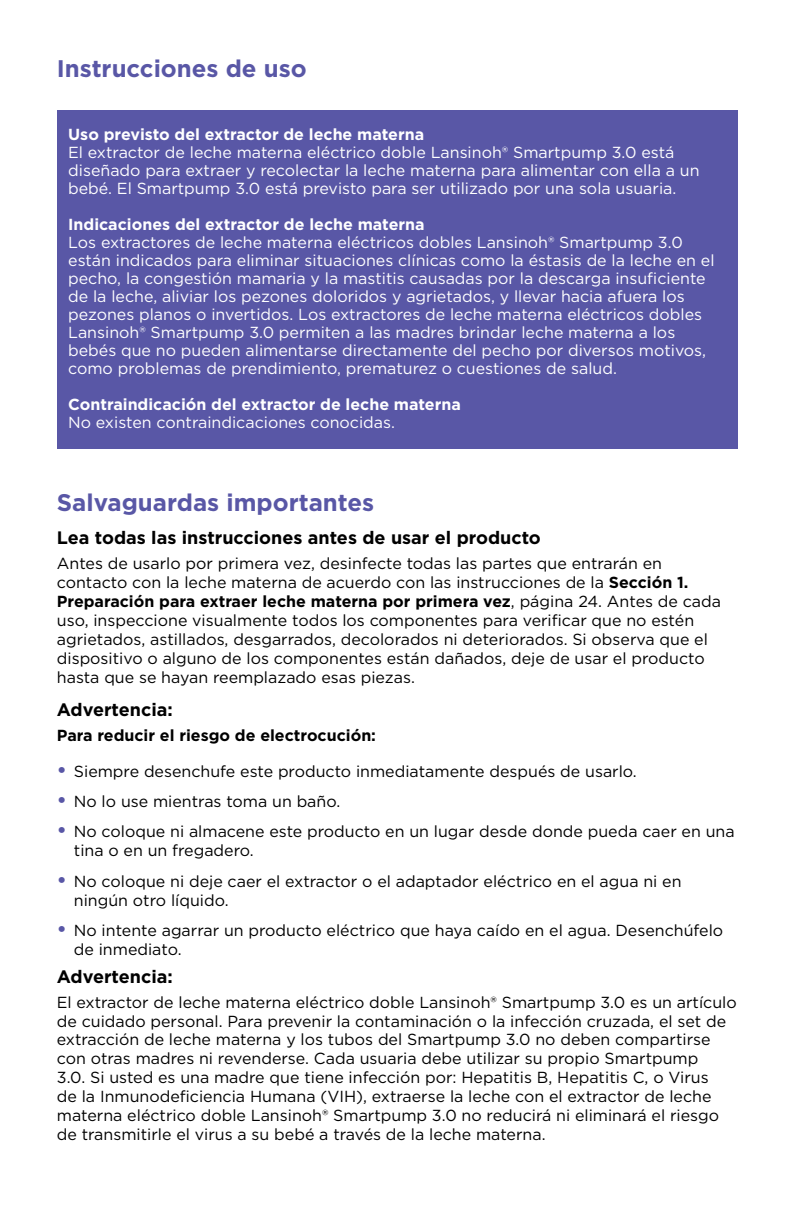
<style>
.page{position:relative;width:792px;height:1224px;background:#fff}
.page>*{position:absolute;margin:0;border:0;box-sizing:border-box;transform-origin:0 0}
.t1{font:700 24px "Gotham";color:#5957a6}
.t2{font:700 18px "Gotham";color:#000}
.t3{font:16px/19px "Gotham";color:#000}
.t4{font:16px/18px "Gotham";color:#fff}
.t5{font:700 16px "Gotham";color:#fff}
.t6{font:700 16px "Gotham";color:#000}
.s1{font-weight:700}
.s2{font-weight:700;font-size:20px;color:#5957a6}
</style>
<div class="page">
<div style="left:57px;top:110px;width:680px;height:338px;background:#5957a6"></div>
<h1 class="t1" style="left:57px;top:52px;width:251px">Instrucciones de uso</h1>
<p class="t5" style="left:68px;top:124px;width:357px">Uso previsto del extractor de leche materna</p>
<p class="t4" style="left:68px;top:143px;width:633px">El extractor de leche materna eléctrico doble Lansinoh® Smartpump 3.0 está diseñado para extraer y recolectar la leche materna para alimentar con ella a un bebé. El Smartpump 3.0 está previsto para ser utilizado por una sola usuaria.</p>
<p class="t5" style="left:68px;top:214px;width:358px">Indicaciones del extractor de leche materna</p>
<p class="t4" style="left:68px;top:233px;width:648px">Los extractores de leche materna eléctricos dobles Lansinoh® Smartpump 3.0 están indicados para eliminar situaciones clínicas como la éstasis de la leche en el pecho, la congestión mamaria y la mastitis causadas por la descarga insuficiente de la leche, aliviar los pezones doloridos y agrietados, y llevar hacia afuera los pezones planos o invertidos. Los extractores de leche materna eléctricos dobles Lansinoh® Smartpump 3.0 permiten a las madres brindar leche materna a los bebés que no pueden alimentarse directamente del pecho por diversos motivos, como problemas de prendimiento, prematurez o cuestiones de salud.</p>
<p class="t5" style="left:68px;top:394px;width:394px">Contraindicación del extractor de leche materna</p>
<p class="t4" style="left:68px;top:413px;width:328px">No existen contraindicaciones conocidas.</p>
<h1 class="t1" style="left:57px;top:486px;width:319px">Salvaguardas importantes</h1>
<p class="t2" style="left:57px;top:526px;width:486px">Lea todas las instrucciones antes de usar el producto</p>
<p class="t3" style="left:57px;top:553px;width:666px">Antes de usarlo por primera vez, desinfecte todas las partes que entrarán en contacto con la leche materna de acuerdo con las instrucciones de la <span class="s1">Sección 1.<br>Preparación para extraer leche materna por primera vez</span>, página 24. Antes de cada uso, inspeccione visualmente todos los componentes para verificar que no estén agrietados, astillados, desgarrados, decolorados ni deteriorados. Si observa que el dispositivo o alguno de los componentes están dañados, deje de usar el producto hasta que se hayan reemplazado esas piezas.</p>
<p class="t2" style="left:57px;top:698px;width:117px">Advertencia:</p>
<p class="t6" style="left:57px;top:725px;width:321px">Para reducir el riesgo de electrocución:</p>
<p class="t3" style="left:57px;top:761px;width:581px"><span class="s2">•</span> Siempre desenchufe este producto inmediatamente después de usarlo.</p>
<p class="t3" style="left:57px;top:792px;width:285px"><span class="s2">•</span> No lo use mientras toma un baño.</p>
<p class="t3" style="left:74px;top:822px;width:662px;text-indent:-17px"><span class="s2">•</span> No coloque ni almacene este producto en un lugar desde donde pueda caer en una tina o en un fregadero.</p>
<p class="t3" style="left:74px;top:871px;width:609px;text-indent:-17px"><span class="s2">•</span> No coloque ni deje caer el extractor o el adaptador eléctrico en el agua ni en ningún otro líquido.</p>
<p class="t3" style="left:74px;top:921px;width:651px;text-indent:-17px"><span class="s2">•</span> No intente agarrar un producto eléctrico que haya caído en el agua. Desenchúfelo de inmediato.</p>
<p class="t2" style="left:57px;top:965px;width:117px">Advertencia:</p>
<p class="t3" style="left:57px;top:992px;width:681px">El extractor de leche materna eléctrico doble Lansinoh® Smartpump 3.0 es un artículo de cuidado personal. Para prevenir la contaminación o la infección cruzada, el set de extracción de leche materna y los tubos del Smartpump 3.0 no deben compartirse con otras madres ni revenderse. Cada usuaria debe utilizar su propio Smartpump<br>3.0. Si usted es una madre que tiene infección por: Hepatitis B, Hepatitis C, o Virus<br>de la Inmunodeficiencia Humana (VIH), extraerse la leche con el extractor de leche materna eléctrico doble Lansinoh® Smartpump 3.0 no reducirá ni eliminará el riesgo de transmitirle el virus a su bebé a través de la leche materna.</p>
</div>
